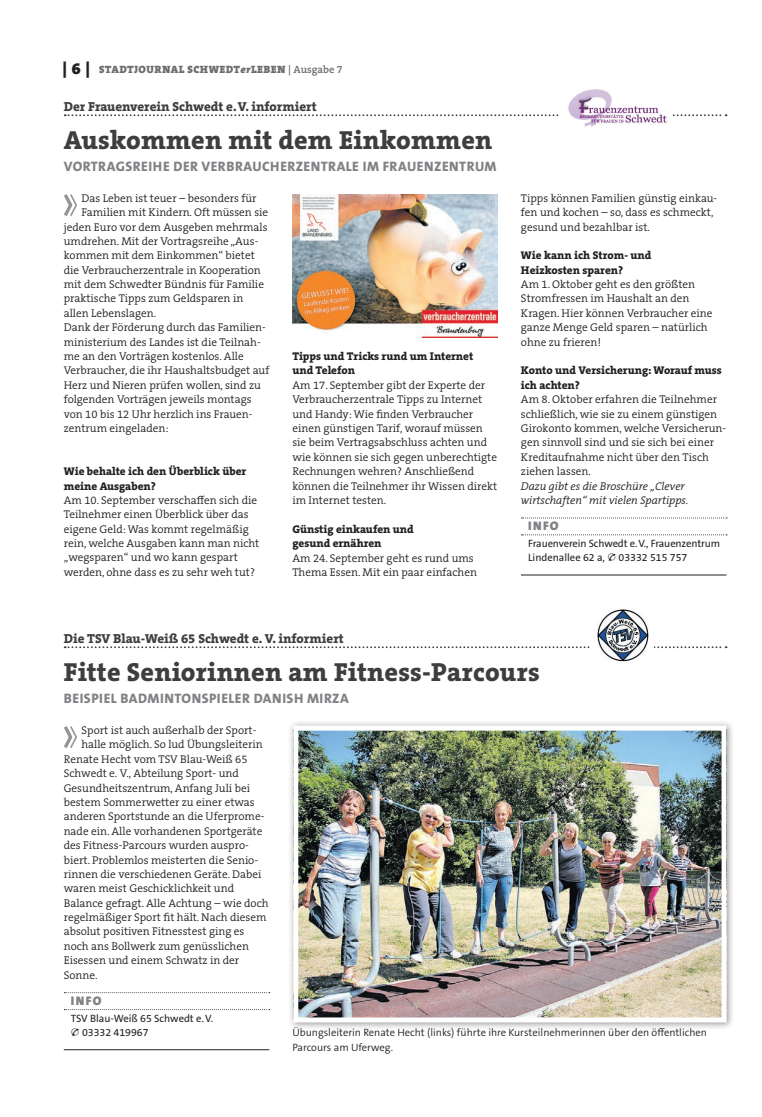
<style>
.page{position:relative;width:762px;height:1117px;background:#fff}
.page>*{position:absolute;margin:0;border:0;box-sizing:border-box;transform-origin:0 0}
.t1{font:800 26.25px "The Serif B W8";letter-spacing:.01em;color:#3e3e3f}
.t2{font:800 13.75px "The Sans B W8";letter-spacing:.035em;color:#808285}
.t3{font:800 13.12px "The Serif B W8";color:#3e3e3f}
.t4{font:900 12.5px "The Sans B W9";letter-spacing:.11em;color:#808285}
.t5{font:300 11.25px/14.4px "The Serif B W4";color:#231f20}
.t6{font:800 11.25px/14.4px "The Serif B W8";color:#231f20}
.t7{font:italic 300 11.25px/14.4px "The Serif B W4";color:#231f20}
.t8{font:10.62px/14.4px "The Sans B W5 Plain";color:#231f20}
.t9{font:300 10.62px/14.4px "The Sans B W4";color:#231f20}
.t10{font:900 10.62px "The Serif B W9";letter-spacing:.045em;color:#6c6d70}
.s1{font-size:16.25px;color:#231f20}
.s2{font-style:italic}
.s3{font-family:"The Serif B W6";font-weight:600}
</style>
<div class="page">
<svg style="left:65px;top:114px;width:661px;height:2px"></svg>
<div style="left:559px;top:87px;width:112px;height:42px;background:#fff"></div>
<img style="left:568px;top:89px;width:99px;height:38px">
<svg style="left:521px;top:517px;width:206px;height:1px"></svg>
<svg style="left:521px;top:534px;width:206px;height:1px"></svg>
<hr style="left:521px;top:574px;width:205px;height:1px;background:#231f20">
<img style="left:292px;top:194px;width:206px;height:144px">
<svg style="left:64px;top:194px;width:13px;height:22px"></svg>
<svg style="left:65px;top:646px;width:661px;height:2px"></svg>
<div style="left:590px;top:609px;width:64px;height:52px;background:#fff"></div>
<img style="left:597px;top:609px;width:52px;height:52px">
<hr style="left:64px;top:1048px;width:205px;height:1px;background:#231f20">
<svg style="left:64px;top:726px;width:13px;height:22px"></svg>
<div style="left:287px;top:719px;width:447px;height:310px;background:#231f20;opacity:.45"></div>
<img style="left:299px;top:731px;width:421px;height:285px">
<div style="left:293px;top:725px;width:433px;height:297px;border:5px solid #fff"></div>
<p class="t10" style="left:63px;top:63px;width:282px"><span class="s1">| 6 |</span> STADTJOURNAL SCHWEDT<span class="s2">er</span>LEBEN <span class="s3">| Ausgabe 7</span></p>
<p class="t3" style="left:64px;top:97px;width:255px">Der Frauenverein Schwedt e.V. informiert</p>
<h1 class="t1" style="left:64px;top:123px;width:430px">Auskommen mit dem Einkommen</h1>
<p class="t2" style="left:64px;top:157px;width:434px">VORTRAGSREIHE DER VERBRAUCHERZENTRALE IM FRAUENZENTRUM</p>
<p class="t5" style="left:82px;top:191px;width:176px">Das Leben ist teuer – besonders für</p>
<p class="t5" style="left:82px;top:205px;width:188px">Familien mit Kindern. Oft müssen sie</p>
<p class="t5" style="left:64px;top:219px;width:205px">jeden Euro vor dem Ausgeben mehrmals</p>
<p class="t5" style="left:64px;top:234px;width:196px">umdrehen. Mit der Vortragsreihe „Aus-</p>
<p class="t5" style="left:64px;top:248px;width:193px">kommen mit dem Einkommen“ bietet</p>
<p class="t5" style="left:64px;top:263px;width:199px">die Verbraucherzentrale in Kooperation</p>
<p class="t5" style="left:64px;top:277px;width:202px">mit dem Schwedter Bündnis für Familie</p>
<p class="t5" style="left:64px;top:291px;width:181px">praktische Tipps zum Geldsparen in</p>
<p class="t5" style="left:64px;top:306px;width:94px">allen Lebenslagen.</p>
<p class="t5" style="left:64px;top:320px;width:204px">Dank der Förderung durch das Familien-</p>
<p class="t5" style="left:64px;top:334px;width:198px">ministerium des Landes ist die Teilnah-</p>
<p class="t5" style="left:64px;top:349px;width:181px">me an den Vorträgen kostenlos. Alle</p>
<p class="t5" style="left:64px;top:363px;width:207px">Verbraucher, die ihr Haushaltsbudget auf</p>
<p class="t5" style="left:64px;top:378px;width:199px">Herz und Nieren prüfen wollen, sind zu</p>
<p class="t5" style="left:64px;top:392px;width:189px">folgenden Vorträgen jeweils montags</p>
<p class="t5" style="left:64px;top:406px;width:190px">von 10 bis 12 Uhr herzlich ins Frauen-</p>
<p class="t5" style="left:64px;top:421px;width:106px">zentrum eingeladen:</p>
<p class="t6" style="left:64px;top:464px;width:184px">Wie behalte ich den Überblick über meine Ausgaben?</p>
<p class="t5" style="left:64px;top:493px;width:197px">Am 10. September verschaffen sich die Teilnehmer einen Überblick über das eigene Geld: Was kommt regelmäßig rein, welche Ausgaben kann man nicht „wegsparen“ und wo kann gespart werden, ohne dass es zu sehr weh tut?</p>
<p class="t6" style="left:292px;top:349px;width:182px">Tipps und Tricks rund um Internet und Telefon</p>
<p class="t5" style="left:292px;top:378px;width:207px">Am 17. September gibt der Experte der Verbraucherzentrale Tipps zu Internet und Handy: Wie finden Verbraucher einen günstigen Tarif, worauf müssen sie beim Vertragsabschluss achten und wie können sie sich gegen unberechtigte Rechnungen wehren? Anschließend können die Teilnehmer ihr Wissen direkt im Internet testen.</p>
<p class="t6" style="left:292px;top:521px;width:123px">Günstig einkaufen und gesund ernähren</p>
<p class="t5" style="left:292px;top:550px;width:186px">Am 24. September geht es rund ums<br>Thema Essen. Mit ein paar einfachen</p>
<p class="t5" style="left:521px;top:191px;width:198px">Tipps können Familien günstig einkau&shy;fen und kochen – so, dass es schmeckt, gesund und bezahlbar ist.</p>
<p class="t6" style="left:521px;top:248px;width:132px">Wie kann ich Strom- und<br>Heizkosten sparen?</p>
<p class="t5" style="left:521px;top:277px;width:193px">Am 1. Oktober geht es den größten<br>Stromfressen im Haushalt an den<br>Kragen. Hier können Verbraucher eine ganze Menge Geld sparen – natürlich ohne zu frieren!</p>
<p class="t6" style="left:521px;top:363px;width:202px">Konto und Versicherung: Worauf muss ich achten?</p>
<p class="t5" style="left:521px;top:392px;width:207px">Am 8. Oktober erfahren die Teilnehmer schließlich, wie sie zu einem günstigen Girokonto kommen, welche Versicherun&shy;gen sinnvoll sind und sie sich bei einer Kreditaufnahme nicht über den Tisch ziehen lassen.</p>
<p class="t7" style="left:521px;top:478px;width:169px">Dazu gibt es die Broschüre „Clever wirtschaften“ mit vielen Spartipps.</p>
<p class="t4" style="left:528px;top:517px;width:32px">INFO</p>
<p class="t8" style="left:528px;top:536px;width:194px">Frauenverein Schwedt e.V., Frauenzentrum<br>Lindenallee 62 a,</p>
<p class="t8" style="left:618px;top:550px;width:70px">03332 515 757</p>
<p class="t3" style="left:64px;top:629px;width:282px">Die TSV Blau-Weiß 65 Schwedt e. V. informiert</p>
<h1 class="t1" style="left:64px;top:654px;width:477px">Fitte Seniorinnen am Fitness-Parcours</h1>
<p class="t2" style="left:64px;top:689px;width:286px">BEISPIEL BADMINTONSPIELER DANISH MIRZA</p>
<p class="t5" style="left:82px;top:723px;width:176px">Sport ist auch außerhalb der Sport-</p>
<p class="t5" style="left:82px;top:737px;width:183px">halle möglich. So lud Übungsleiterin</p>
<p class="t5" style="left:64px;top:751px;width:185px">Renate Hecht vom TSV Blau-Weiß 65</p>
<p class="t5" style="left:64px;top:766px;width:177px">Schwedt e. V., Abteilung Sport- und</p>
<p class="t5" style="left:64px;top:780px;width:188px">Gesundheitszentrum, Anfang Juli bei</p>
<p class="t5" style="left:64px;top:794px;width:192px">bestem Sommerwetter zu einer etwas</p>
<p class="t5" style="left:64px;top:809px;width:202px">anderen Sportstunde an die Uferprome-</p>
<p class="t5" style="left:64px;top:823px;width:200px">nade ein. Alle vorhandenen Sportgeräte</p>
<p class="t5" style="left:64px;top:838px;width:187px">des Fitness-Parcours wurden auspro-</p>
<p class="t5" style="left:64px;top:852px;width:196px">biert. Problemlos meisterten die Senio-</p>
<p class="t5" style="left:64px;top:866px;width:199px">rinnen die verschiedenen Geräte. Dabei</p>
<p class="t5" style="left:64px;top:881px;width:172px">waren meist Geschicklichkeit und</p>
<p class="t5" style="left:64px;top:895px;width:206px">Balance gefragt. Alle Achtung – wie doch</p>
<p class="t5" style="left:64px;top:909px;width:204px">regelmäßiger Sport fit hält. Nach diesem</p>
<p class="t5" style="left:64px;top:924px;width:182px">absolut positiven Fitnesstest ging es</p>
<p class="t5" style="left:64px;top:938px;width:187px">noch ans Bollwerk zum genüsslichen</p>
<p class="t5" style="left:64px;top:953px;width:177px">Eisessen und einem Schwatz in der</p>
<p class="t5" style="left:64px;top:967px;width:35px">Sonne.</p>
<p class="t4" style="left:71px;top:992px;width:32px">INFO</p>
<p class="t8" style="left:82px;top:1010px;width:133px;text-indent:-11px">TSV Blau-Weiß 65 Schwedt e.V.<br>03332 419967</p>
<p class="t9" style="left:292px;top:1025px;width:416px">Übungsleiterin Renate Hecht (links) führte ihre Kursteilnehmerinnen über den öffentlichen<br>Parcours am Uferweg.</p>
</div>
